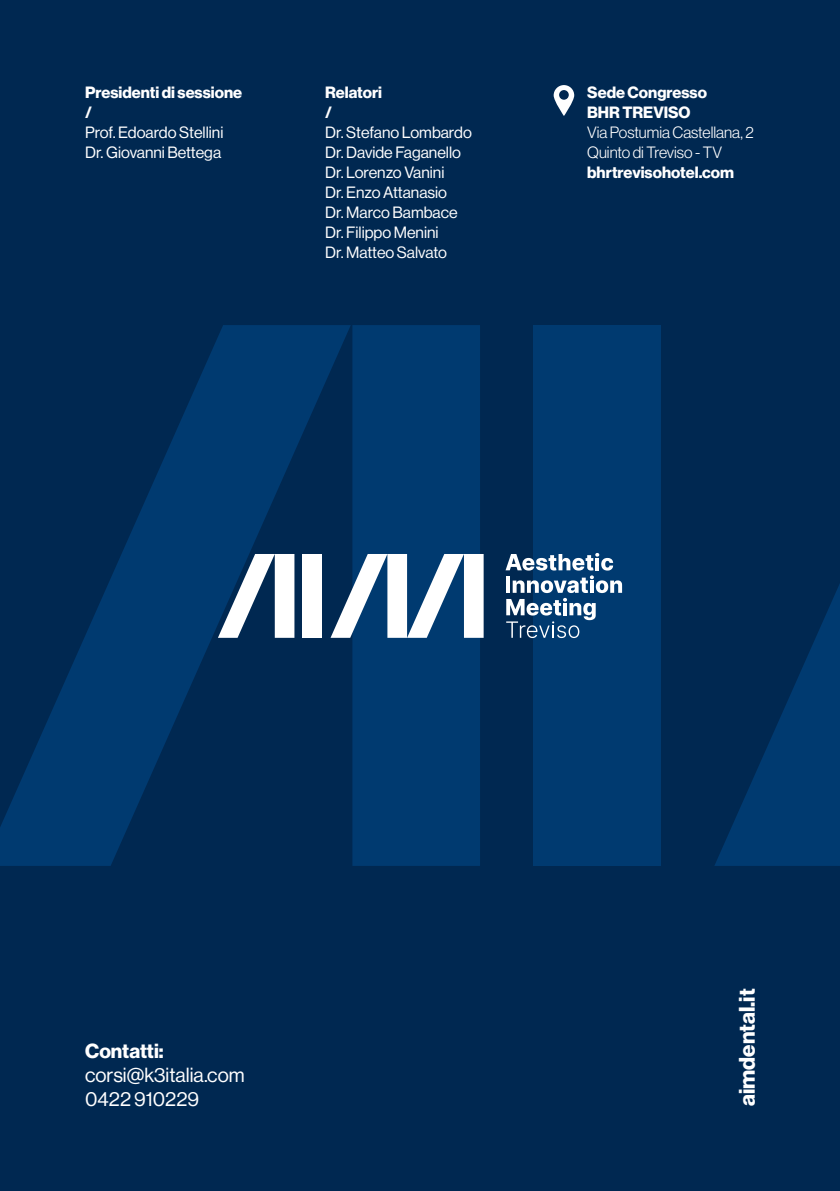
<style>
.page{position:relative;width:840px;height:1191px;background:#fff}
.page>*{position:absolute;margin:0;border:0;box-sizing:border-box;transform-origin:0 0}
.t1{font:700 22px "Neue Haas Display";color:#fff}
.t2{font:20px/24px "Neue Haas Display";color:#fff}
.t3{font:700 20px "Neue Haas Display";color:#fff}
.t4{font:16px/20px "Neue Haas Display";color:#fff}
.t5{font:700 16px/20px "Neue Haas Display";color:#fff}
.t6{font:300 16px/20px "Neue Haas Display";color:#fff}
</style>
<div class="page">
<div style="left:0;top:0;width:839px;height:1191px;background:#002851"></div>
<div style="left:533px;top:325px;width:127px;height:541px;background:#003a70"></div>
<svg style="left:714px;top:586px;width:125px;height:280px"></svg>
<svg style="left:0;top:325px;width:480px;height:541px;fill:#003a70"></svg>
<svg style="left:505px;top:553px;width:116px;height:85px"></svg>
<div style="left:302px;top:554px;width:20px;height:84px;background:#fff"></div>
<svg style="left:330px;top:554px;width:153px;height:84px;background:#809ab4"></svg>
<svg style="left:218px;top:554px;width:76px;height:84px"></svg>
<svg style="left:553px;top:85px;width:21px;height:31px"></svg>
<p class="t5" style="left:85px;top:83px;width:158px">Presidenti di sessione /</p>
<p class="t4" style="left:85px;top:123px;width:140px">Prof. Edoardo Stellini<br>Dr. Giovanni Bettega</p>
<p class="t5" style="left:325px;top:83px;width:58px">Relatori /</p>
<p class="t4" style="left:325px;top:123px;width:148px">Dr. Stefano Lombardo<br>Dr. Davide Faganello<br>Dr. Lorenzo Vanini<br>Dr. Enzo Attanasio<br>Dr. Marco Bambace<br>Dr. Filippo Menini<br>Dr. Matteo Salvato</p>
<p class="t5" style="left:587px;top:83px;width:121px">Sede Congresso<br>BHR TREVISO</p>
<p class="t6" style="left:587px;top:123px;width:168px">Via Postumia Castellana, 2<br>Quinto di Treviso - TV</p>
<p class="t5" style="left:587px;top:163px;width:148px">bhrtrevisohotel.com</p>
<p class="t3" style="left:85px;top:1039px;width:80px">Contatti:</p>
<p class="t2" style="left:85px;top:1063px;width:161px">corsi@k3italia.com<br>0422 910229</p>
<h1 class="t1" style="left:733px;top:1106px;width:119px;rotate:-90deg">aimdental.it</h1>
</div>
